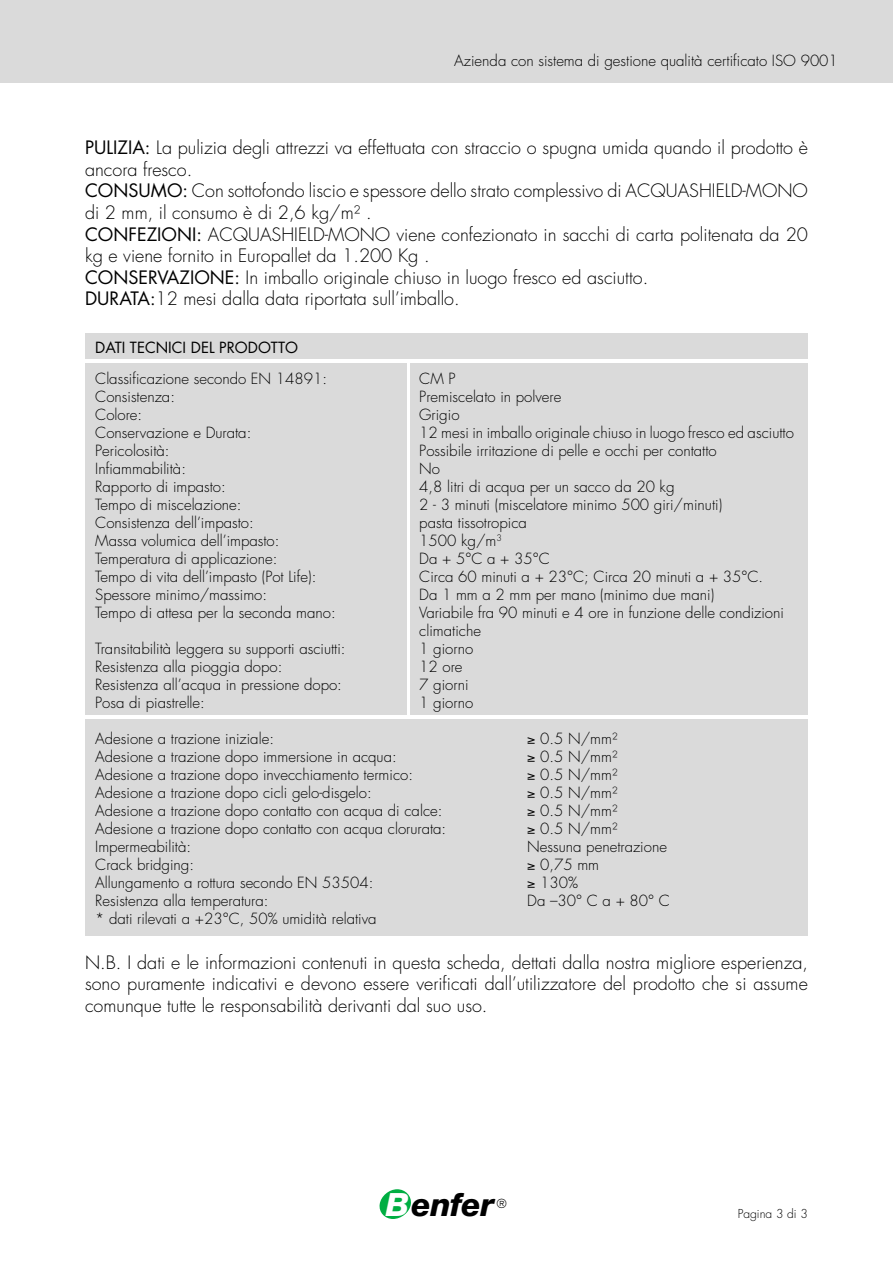
<style>
.page{position:relative;width:893px;height:1263px;background:#fff}
.page>*{position:absolute;margin:0;border:0;box-sizing:border-box;transform-origin:0 0}
.t1{font:italic 800 32.1px "Helvetica Neue";letter-spacing:-.02em;color:#000}
.t2{font:300 18px/21.6px "Futura";color:#000}
.t3{font:300 15px/18px "Futura";color:#000}
.t4{font:15px "Futura CE";color:#000}
.t5{font:300 12.15px "Futura";color:#000}
.t6{font:300 12px "Futura";color:#000}
.s1{font-family:"Futura CE";font-weight:400}
.s2{color:#fff}
</style>
<div class="page">
<div style="left:0;top:0;width:893px;height:83px;background:#dadada"></div>
<svg style="left:379px;top:1189px;width:32px;height:30px"></svg>
<div style="left:85px;top:719px;width:723px;height:217px;background:#dadada"></div>
<div style="left:85px;top:334px;width:723px;height:25px;background:#dadada"></div>
<div style="left:85px;top:363px;width:321px;height:352px;background:#dadada"></div>
<div style="left:411px;top:363px;width:397px;height:352px;background:#dadada"></div>
<p class="t3" style="left:454px;top:52px;width:385px">Azienda con sistema di gestione qualità certificato ISO 9001</p>
<p class="t2" style="left:85px;top:137px;width:724px"><span class="s1">PULIZIA:</span> La pulizia degli attrezzi va effettuata con straccio o spugna umida quando il prodotto è ancora fresco.<br><span class="s1">CONSUMO:</span> Con sottofondo liscio e spessore dello strato complessivo di ACQUASHIELD-MONO di 2 mm, il consumo è di 2,6 kg/m² .<br><span class="s1">CONFEZIONI:</span> ACQUASHIELD-MONO viene confezionato in sacchi di carta politenata da 20 kg e viene fornito in Europallet da 1.200 Kg .<br><span class="s1">CONSERVAZIONE:</span> In imballo originale chiuso in luogo fresco ed asciutto.<br><span class="s1">DURATA:</span>12 mesi dalla data riportata sull’imballo.</p>
<p class="t4" style="left:95px;top:338px;width:204px">DATI TECNICI DEL PRODOTTO</p>
<p class="t3" style="left:95px;top:369px;width:233px">Classificazione secondo EN 14891:</p>
<p class="t3" style="left:419px;top:369px;width:38px">CM P</p>
<p class="t3" style="left:95px;top:387px;width:81px">Consistenza:</p>
<p class="t3" style="left:419px;top:387px;width:144px">Premiscelato in polvere</p>
<p class="t3" style="left:95px;top:405px;width:48px">Colore:</p>
<p class="t3" style="left:419px;top:405px;width:42px">Grigio</p>
<p class="t3" style="left:95px;top:423px;width:158px">Conservazione e Durata:</p>
<p class="t3" style="left:419px;top:423px;width:376px">12 mesi in imballo originale chiuso in luogo fresco ed asciutto</p>
<p class="t3" style="left:95px;top:441px;width:76px">Pericolosità:</p>
<p class="t3" style="left:419px;top:441px;width:299px">Possibile irritazione di pelle e occhi per contatto</p>
<p class="t3" style="left:95px;top:459px;width:92px">Infiammabilità:</p>
<p class="t3" style="left:419px;top:459px;width:22px">No</p>
<p class="t3" style="left:95px;top:477px;width:132px">Rapporto di impasto:</p>
<p class="t3" style="left:419px;top:477px;width:257px">4,8 litri di acqua per un sacco da 20 kg</p>
<p class="t3" style="left:95px;top:495px;width:148px">Tempo di miscelazione:</p>
<p class="t3" style="left:419px;top:495px;width:304px">2 - 3 minuti (miscelatore minimo 500 giri/minuti)</p>
<p class="t3" style="left:95px;top:513px;width:160px">Consistenza dell’impasto:</p>
<p class="t3" style="left:419px;top:513px;width:109px">pasta tissotropica</p>
<p class="t3" style="left:95px;top:531px;width:186px">Massa volumica dell’impasto:</p>
<p class="t3" style="left:419px;top:531px;width:84px">1500 kg/m<sup>3</sup></p>
<p class="t3" style="left:95px;top:549px;width:184px">Temperatura di applicazione:</p>
<p class="t3" style="left:419px;top:549px;width:132px">Da + 5°C a + 35°C</p>
<p class="t3" style="left:95px;top:567px;width:223px">Tempo di vita dell’impasto (Pot Life):</p>
<p class="t3" style="left:419px;top:567px;width:345px">Circa 60 minuti a + 23°C; Circa 20 minuti a + 35°C.</p>
<p class="t3" style="left:95px;top:585px;width:173px">Spessore minimo/massimo:</p>
<p class="t3" style="left:419px;top:585px;width:297px">Da 1 mm a 2 mm per mano (minimo due mani)</p>
<p class="t3" style="left:95px;top:603px;width:242px">Tempo di attesa per la seconda mano:</p>
<p class="t3" style="left:419px;top:603px;width:366px">Variabile fra 90 minuti e 4 ore in funzione delle condizioni climatiche</p>
<p class="t3" style="left:95px;top:639px;width:252px">Transitabilità leggera su supporti asciutti:</p>
<p class="t3" style="left:419px;top:639px;width:56px">1 giorno</p>
<p class="t3" style="left:95px;top:657px;width:189px">Resistenza alla pioggia dopo:</p>
<p class="t3" style="left:419px;top:657px;width:45px">12 ore</p>
<p class="t3" style="left:95px;top:675px;width:248px">Resistenza all’acqua in pressione dopo:</p>
<p class="t3" style="left:419px;top:675px;width:51px">7 giorni</p>
<p class="t3" style="left:95px;top:693px;width:111px">Posa di piastrelle:</p>
<p class="t3" style="left:419px;top:693px;width:56px">1 giorno</p>
<p class="t3" style="left:95px;top:729px;width:180px">Adesione a trazione iniziale:</p>
<p class="t3" style="left:527px;top:729px;width:92px">≥ 0.5 N/mm²</p>
<p class="t3" style="left:95px;top:747px;width:303px">Adesione a trazione dopo immersione in acqua:</p>
<p class="t3" style="left:527px;top:747px;width:92px">≥ 0.5 N/mm²</p>
<p class="t3" style="left:95px;top:765px;width:319px">Adesione a trazione dopo invecchiamento termico:</p>
<p class="t3" style="left:527px;top:765px;width:92px">≥ 0.5 N/mm²</p>
<p class="t3" style="left:95px;top:783px;width:278px">Adesione a trazione dopo cicli gelo-disgelo:</p>
<p class="t3" style="left:527px;top:783px;width:92px">≥ 0.5 N/mm²</p>
<p class="t3" style="left:95px;top:801px;width:349px">Adesione a trazione dopo contatto con acqua di calce:</p>
<p class="t3" style="left:527px;top:801px;width:92px">≥ 0.5 N/mm²</p>
<p class="t3" style="left:95px;top:819px;width:352px">Adesione a trazione dopo contatto con acqua clorurata:</p>
<p class="t3" style="left:527px;top:819px;width:92px">≥ 0.5 N/mm²</p>
<p class="t3" style="left:95px;top:837px;width:97px">Impermeabilità:</p>
<p class="t3" style="left:527px;top:837px;width:141px">Nessuna penetrazione</p>
<p class="t3" style="left:95px;top:855px;width:100px">Crack bridging:</p>
<p class="t3" style="left:527px;top:855px;width:73px">≥ 0,75 mm</p>
<p class="t3" style="left:95px;top:873px;width:280px">Allungamento a rottura secondo EN 53504:</p>
<p class="t3" style="left:527px;top:873px;width:52px">≥ 130%</p>
<p class="t3" style="left:95px;top:891px;width:175px">Resistenza alla temperatura:</p>
<p class="t3" style="left:527px;top:891px;width:144px">Da –30° C a + 80° C</p>
<p class="t3" style="left:95px;top:909px;width:283px">* dati rilevati a +23°C, 50% umidità relativa</p>
<p class="t2" style="left:85px;top:952px;width:724px;text-align:justify">N.B. I dati e le informazioni contenuti in questa scheda, dettati dalla nostra migliore esperienza, sono puramente indicativi e devono essere verificati dall’utilizzatore del prodotto che si assume comunque tutte le responsabilità derivanti dal suo uso.</p>
<h1 class="t1" style="left:386px;top:1185px;width:110px"><span class="s2">B</span>enfer</h1>
<p class="t5" style="left:497px;top:1196px;width:11px">®</p>
<p class="t6" style="left:738px;top:1206px;width:72px">Pagina 3 di 3</p>
</div>
